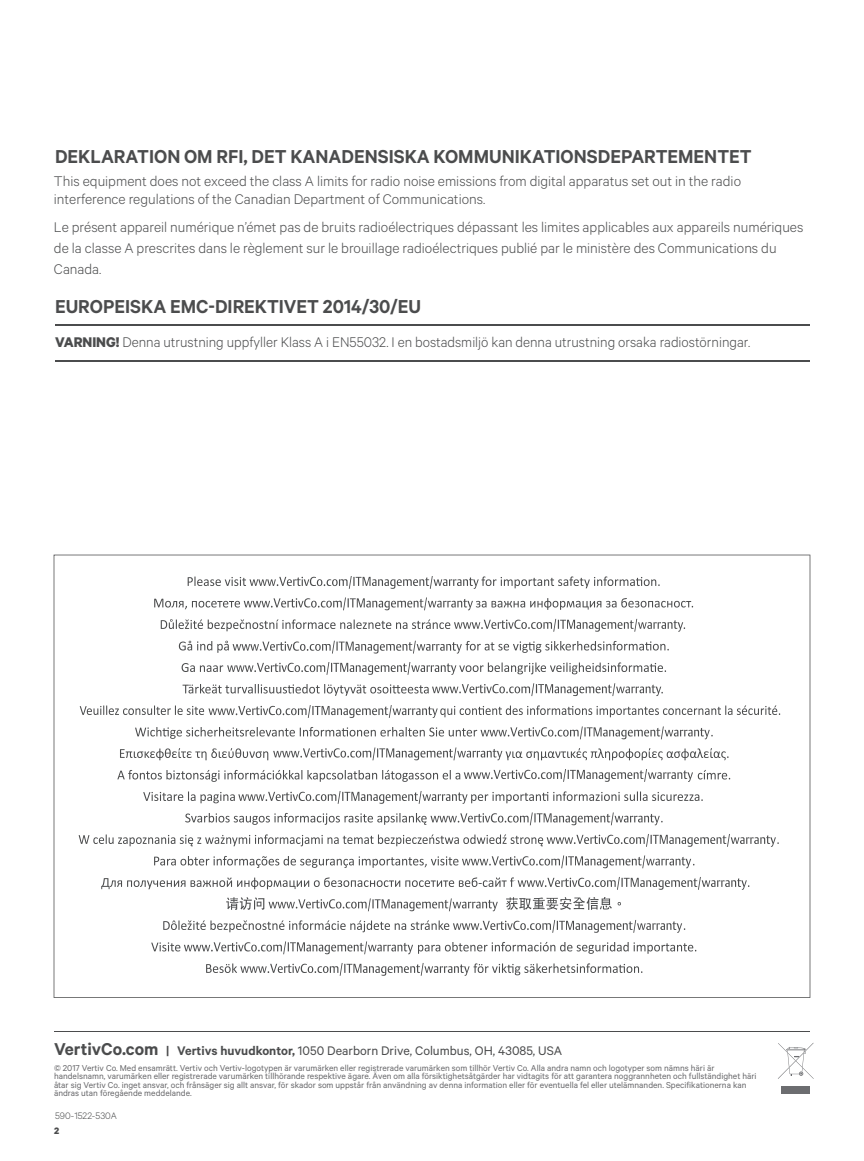
<style>
.page{position:relative;width:864px;height:1161px;background:#fff}
.page>*{position:absolute;margin:0;border:0;box-sizing:border-box;transform-origin:0 0}
.t1{font:600 18px "Calibre";color:#4b4c4d}
.t2{font:300 13.5px/21.1px "Calibre";color:#4b4c4d}
.t3{font:12px "Calibre";color:#4b4c4d}
.t4{font:300 9px "Calibre";color:#4b4c4d}
.t5{font:700 9px "Calibre";color:#4b4c4d}
.t6{font:8.25px/8.2px "Calibre";color:#69696c}
.s1{font-weight:700}
.s2{font-weight:600;font-size:16.5px}
.s3{font-weight:600}
</style>
<div class="page">
<svg style="left:54px;top:555px;width:756px;height:443px"></svg>
<svg style="left:188px;top:576px;width:472px;height:13px"></svg>
<svg style="left:154px;top:597px;width:539px;height:13px"></svg>
<svg style="left:161px;top:619px;width:524px;height:13px"></svg>
<svg style="left:179px;top:641px;width:490px;height:13px"></svg>
<svg style="left:182px;top:662px;width:484px;height:13px"></svg>
<svg style="left:183px;top:683px;width:480px;height:13px"></svg>
<svg style="left:80px;top:705px;width:700px;height:13px"></svg>
<svg style="left:135px;top:726px;width:578px;height:13px"></svg>
<svg style="left:120px;top:748px;width:609px;height:12px"></svg>
<svg style="left:117px;top:769px;width:613px;height:13px"></svg>
<svg style="left:143px;top:791px;width:560px;height:13px"></svg>
<svg style="left:185px;top:812px;width:478px;height:13px"></svg>
<svg style="left:79px;top:834px;width:700px;height:13px"></svg>
<svg style="left:154px;top:855px;width:540px;height:13px"></svg>
<svg style="left:101px;top:877px;width:648px;height:13px"></svg>
<svg style="left:226px;top:897px;width:395px;height:14px"></svg>
<svg style="left:163px;top:920px;width:522px;height:13px"></svg>
<svg style="left:151px;top:941px;width:545px;height:13px"></svg>
<svg style="left:206px;top:963px;width:436px;height:13px"></svg>
<div style="left:781px;top:1086px;width:29px;height:7px;background:#6c6d70"></div>
<svg style="left:778px;top:1043px;width:36px;height:36px"></svg>
<hr style="left:54px;top:1031px;width:756px;height:1px;background:#4b4c4d">
<hr style="left:55px;top:325px;width:755px;height:1px;background:#4b4c4d">
<hr style="left:55px;top:360px;width:755px;height:2px;background:#4b4c4d">
<h1 class="t1" style="left:55px;top:143px;width:698px">DEKLARATION OM RFI, DET KANADENSISKA KOMMUNIKATIONSDEPARTEMENTET</h1>
<h2 class="t2" style="left:54px;top:171px;width:689px;line-height:18px">This equipment does not exceed the class A limits for radio noise emissions from digital apparatus set out in the radio interference regulations of the Canadian Department of Communications.</h2>
<p class="t2" style="left:54px;top:215px;width:751px">Le présent appareil numérique n’émet pas de bruits radioélectriques dépassant les limites applicables aux appareils numériques de la classe A prescrites dans le règlement sur le brouillage radioélectriques publié par le ministère des Communications du<br>Canada.</p>
<h1 class="t1" style="left:55px;top:293px;width:367px">EUROPEISKA EMC-DIREKTIVET 2014/30/EU</h1>
<h2 class="t2" style="left:55px;top:331px;width:697px"><span class="s1">VARNING!</span> Denna utrustning uppfyller Klass A i EN55032. I en bostadsmiljö kan denna utrustning orsaka radiostörningar.</h2>
<h3 class="t3" style="left:54px;top:1042px;width:510px"><span class="s2">VertivCo.com</span> <span class="s3">| Vertivs huvudkontor,</span> 1050 Dearborn Drive, Columbus, OH, 43085, USA</h3>
<p class="t6" style="left:54px;top:1064px;width:704px">© 2017 Vertiv Co. Med ensamrätt. Vertiv och Vertiv-logotypen är varumärken eller registrerade varumärken som tillhör Vertiv Co. Alla andra namn och logotyper som nämns häri är handelsnamn, varumärken eller registrerade varumärken tillhörande respektive ägare. Även om alla försiktighetsåtgärder har vidtagits för att garantera noggrannheten och fullständighet häri åtar sig Vertiv Co. inget ansvar, och frånsäger sig allt ansvar, för skador som uppstår från användning av denna information eller för eventuella fel eller utelämnanden. Specifikationerna kan ändras utan föregående meddelande.</p>
<p class="t4" style="left:55px;top:1109px;width:63px">590-1522-530A</p>
<p class="t5" style="left:54px;top:1124px;width:7px">2</p>
</div>
